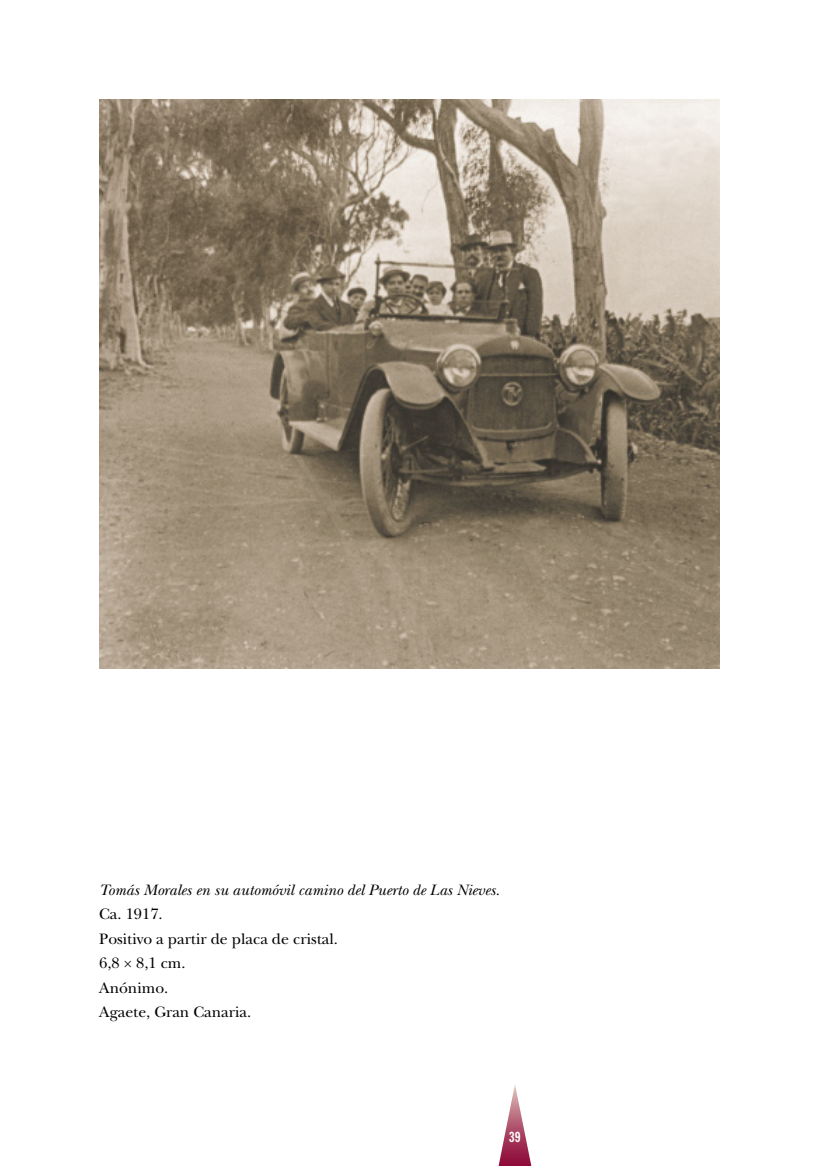
<style>
.page{position:relative;width:819px;height:1166px;background:#fff}
.page>*{position:absolute;margin:0;border:0;box-sizing:border-box;transform-origin:0 0}
.t1{font:15.75px/24.5px "New Baskerville";color:#000}
.t2{font:italic 15.75px "New Baskerville";color:#000}
.t3{font:700 condensed 14px "News Gothic BT";color:#fff}
</style>
<div class="page">
<svg style="left:498px;top:1085px;width:34px;height:81px"></svg>
<img style="left:99px;top:99px;width:620px;height:570px">
<p class="t2" style="left:99px;top:880px;width:402px">Tomás Morales en su automóvil camino del Puerto de Las Nieves.</p>
<p class="t1" style="left:99px;top:902px;width:240px">Ca. 1917.<br>Positivo a partir de placa de cristal.<br>6,8 × 8,1 cm.<br>Anónimo.<br>Agaete, Gran Canaria.</p>
<p class="t3" style="left:508px;top:1128px;width:13px">39</p>
</div>
